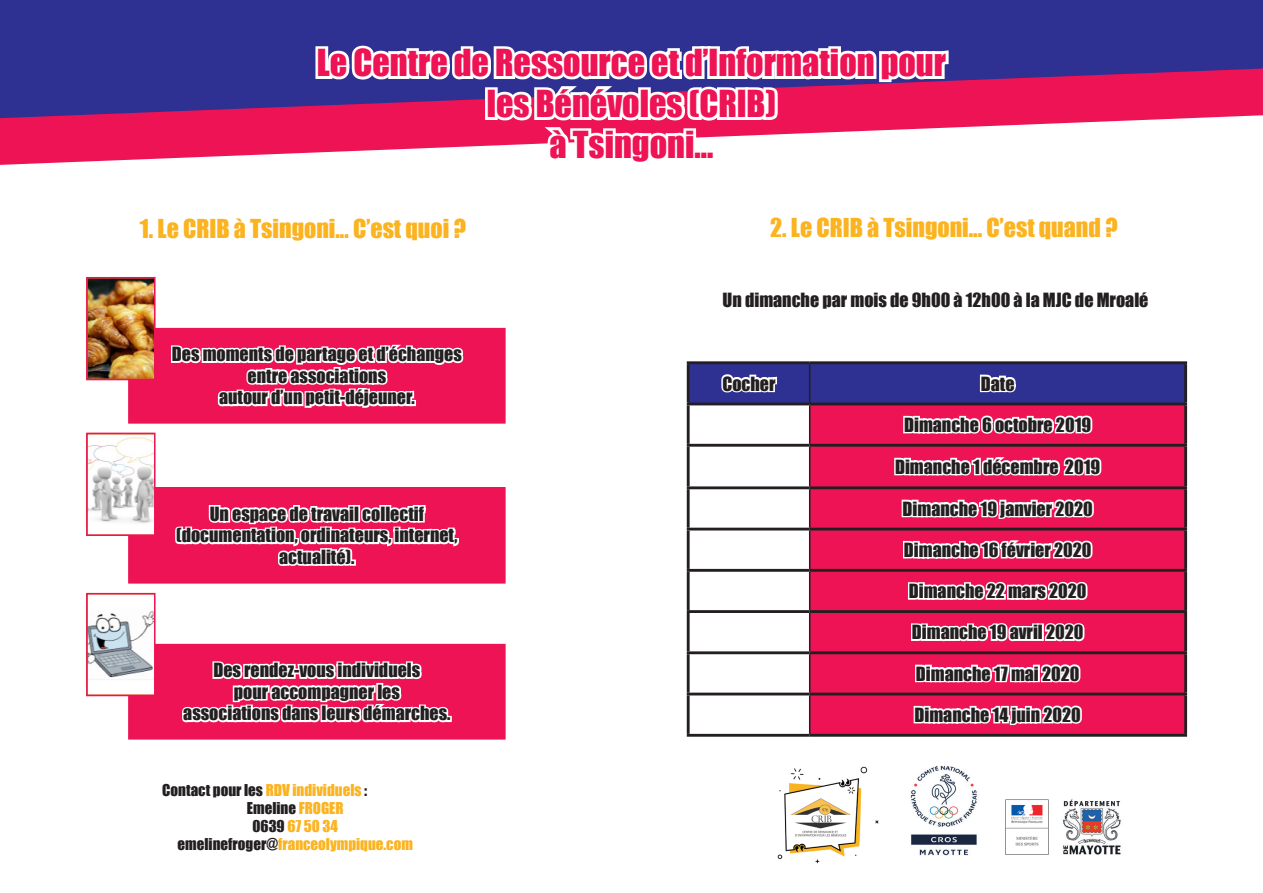
<style>
.page{position:relative;width:1263px;height:893px;background:#fff}
.page>*{position:absolute;margin:0;border:0;box-sizing:border-box;transform-origin:0 0}
.t1{font:34.2px/41px "Impact";color:#ed1354;text-align:center}
.t2{font:24px "Impact";color:#fbb320}
.t3{font:18px "Impact";color:#231f20}
.t4{font:15px "Impact";color:#fbb320}
.t5{font:15px "Impact";color:#231f20}
.s1{color:#fbb320}
.s2{color:#231f20}
</style>
<div class="page">
<div style="left:129px;top:488px;width:376px;height:95px;background:#ed1354"></div>
<svg style="left:175px;top:505px;width:284px;height:61px"></svg>
<div style="left:350px;top:559px;width:6px;height:7px;border:3px solid #fff"></div>
<div style="left:128px;top:487px;width:378px;height:97px;border:2px solid #ed1354"></div>
<div style="left:129px;top:645px;width:376px;height:94px;background:#ed1354"></div>
<svg style="left:182px;top:661px;width:270px;height:62px"></svg>
<div style="left:128px;top:644px;width:378px;height:96px;border:2px solid #ed1354"></div>
<div style="left:129px;top:329px;width:376px;height:94px;background:#ed1354"></div>
<svg style="left:171px;top:344px;width:293px;height:64px"></svg>
<div style="left:128px;top:328px;width:378px;height:96px;border:2px solid #ed1354"></div>
<img style="left:89px;top:437px;width:64px;height:96px">
<div style="left:86px;top:433px;width:70px;height:103px;border:2px solid #ed1354"></div>
<img style="left:89px;top:280px;width:64px;height:97px">
<div style="left:86px;top:277px;width:70px;height:103px;border:2px solid #ed1354"></div>
<img style="left:89px;top:611px;width:64px;height:82px">
<div style="left:86px;top:593px;width:70px;height:103px;border:2px solid #ed1354"></div>
<div style="left:810px;top:405px;width:374px;height:329px;background:#ed1354"></div>
<hr style="left:809px;top:405px;width:1px;height:39px;background:#231f20">
<hr style="left:809px;top:447px;width:1px;height:39px;background:#231f20">
<hr style="left:809px;top:489px;width:1px;height:39px;background:#231f20">
<hr style="left:809px;top:530px;width:1px;height:39px;background:#231f20">
<hr style="left:809px;top:572px;width:1px;height:38px;background:#231f20">
<hr style="left:809px;top:613px;width:1px;height:38px;background:#231f20">
<hr style="left:809px;top:654px;width:1px;height:39px;background:#231f20">
<hr style="left:809px;top:695px;width:1px;height:39px;background:#231f20">
<hr style="left:687px;top:361px;width:123px;height:3px;background:#231f20">
<hr style="left:687px;top:364px;width:3px;height:39px;background:#231f20">
<hr style="left:810px;top:361px;width:377px;height:3px;background:#231f20">
<hr style="left:1184px;top:364px;width:3px;height:39px;background:#231f20">
<hr style="left:687px;top:403px;width:123px;height:2px;background:#231f20">
<hr style="left:687px;top:405px;width:3px;height:39px;background:#231f20">
<hr style="left:810px;top:403px;width:377px;height:2px;background:#231f20">
<hr style="left:1184px;top:405px;width:3px;height:39px;background:#231f20">
<hr style="left:687px;top:444px;width:123px;height:3px;background:#231f20">
<hr style="left:687px;top:447px;width:3px;height:39px;background:#231f20">
<hr style="left:810px;top:444px;width:377px;height:3px;background:#231f20">
<hr style="left:1184px;top:447px;width:3px;height:39px;background:#231f20">
<hr style="left:687px;top:486px;width:123px;height:3px;background:#231f20">
<hr style="left:687px;top:489px;width:3px;height:39px;background:#231f20">
<hr style="left:810px;top:486px;width:377px;height:3px;background:#231f20">
<hr style="left:1184px;top:489px;width:3px;height:39px;background:#231f20">
<hr style="left:687px;top:528px;width:123px;height:2px;background:#231f20">
<hr style="left:687px;top:530px;width:3px;height:39px;background:#231f20">
<hr style="left:810px;top:528px;width:377px;height:2px;background:#231f20">
<hr style="left:1184px;top:530px;width:3px;height:39px;background:#231f20">
<hr style="left:687px;top:569px;width:123px;height:3px;background:#231f20">
<hr style="left:687px;top:572px;width:3px;height:38px;background:#231f20">
<hr style="left:810px;top:569px;width:377px;height:3px;background:#231f20">
<hr style="left:1184px;top:572px;width:3px;height:38px;background:#231f20">
<hr style="left:687px;top:610px;width:123px;height:3px;background:#231f20">
<hr style="left:687px;top:613px;width:3px;height:38px;background:#231f20">
<hr style="left:810px;top:610px;width:377px;height:3px;background:#231f20">
<hr style="left:1184px;top:613px;width:3px;height:38px;background:#231f20">
<hr style="left:687px;top:651px;width:123px;height:3px;background:#231f20">
<hr style="left:687px;top:654px;width:3px;height:39px;background:#231f20">
<hr style="left:810px;top:651px;width:377px;height:3px;background:#231f20">
<hr style="left:1184px;top:654px;width:3px;height:39px;background:#231f20">
<hr style="left:687px;top:693px;width:123px;height:2px;background:#231f20">
<hr style="left:687px;top:695px;width:3px;height:39px;background:#231f20">
<hr style="left:810px;top:693px;width:377px;height:2px;background:#231f20">
<hr style="left:1184px;top:695px;width:3px;height:39px;background:#231f20">
<hr style="left:687px;top:734px;width:123px;height:3px;background:#231f20">
<hr style="left:810px;top:734px;width:377px;height:3px;background:#231f20">
<svg style="left:688px;top:363px;width:498px;height:41px;background:#3b3c90"></svg>
<svg style="left:901px;top:411px;width:194px;height:29px"></svg>
<svg style="left:892px;top:453px;width:212px;height:29px"></svg>
<svg style="left:900px;top:495px;width:196px;height:111px"></svg>
<svg style="left:909px;top:618px;width:178px;height:109px"></svg>
<img style="left:1063px;top:799px;width:58px;height:56px">
<img style="left:910px;top:765px;width:67px;height:91px">
<img style="left:1005px;top:800px;width:43px;height:54px">
<svg style="left:0;top:118px;width:1192px;height:47px;fill:#ed1354"></svg>
<svg style="left:0;top:0;width:1263px;height:118px;background:#4b2b88"></svg>
<img style="left:777px;top:766px;width:102px;height:98px">
<svg style="left:313px;top:41px;width:638px;height:124px"></svg>
<p class="t1" style="left:317px;top:41px;width:631px">Le Centre de Ressource et d’Information pour les Bénévoles (CRIB)</p>
<p class="t1" style="left:550px;top:123px;width:165px">à Tsingoni...</p>
<p class="t2" style="left:140px;top:210px;width:328px">1. Le CRIB à Tsingoni... C’est quoi ?</p>
<p class="t2" style="left:770px;top:209px;width:349px">2. Le CRIB à Tsingoni... C’est quand ?</p>
<p class="t3" style="left:172px;top:340px;width:291px">Des moments de partage et d’échanges</p>
<p class="t3" style="left:248px;top:362px;width:140px">entre associations</p>
<p class="t3" style="left:219px;top:383px;width:197px">autour d’un petit-déjeuner.</p>
<p class="t3" style="left:210px;top:500px;width:216px">Un espace de travail collectif</p>
<p class="t3" style="left:176px;top:521px;width:283px">(documentation, ordinateurs, internet,</p>
<p class="t3" style="left:279px;top:543px;width:77px">actualité).</p>
<p class="t3" style="left:213px;top:656px;width:208px">Des rendez-vous individuels</p>
<p class="t3" style="left:234px;top:678px;width:168px">pour accompagner les</p>
<p class="t3" style="left:183px;top:699px;width:269px">associations dans leurs démarches.</p>
<p class="t5" style="left:162px;top:778px;width:206px">Contact pour les <span class="s1">RDV individuels</span> :</p>
<p class="t5" style="left:247px;top:796px;width:98px">Emeline <span class="s1">FROGER</span></p>
<p class="t4" style="left:252px;top:814px;width:87px"><span class="s2">0639</span> 67 50 34</p>
<p class="t4" style="left:178px;top:832px;width:237px"><span class="s2">emelinefroger@</span>franceolympique.com</p>
<p class="t3" style="left:723px;top:286px;width:427px">Un dimanche par mois de 9h00 à 12h00 à la MJC de Mroalé</p>
<p class="t3" style="left:722px;top:369px;width:55px">Cocher</p>
<p class="t3" style="left:981px;top:369px;width:35px">Date</p>
<p class="t3" style="left:904px;top:411px;width:189px">Dimanche 6 octobre 2019</p>
<p class="t3" style="left:895px;top:453px;width:207px">Dimanche 1 décembre 2019</p>
<p class="t3" style="left:902px;top:495px;width:192px">Dimanche 19 janvier 2020</p>
<p class="t3" style="left:904px;top:536px;width:189px">Dimanche 16 février 2020</p>
<p class="t3" style="left:909px;top:577px;width:179px">Dimanche 22 mars 2020</p>
<p class="t3" style="left:912px;top:618px;width:173px">Dimanche 19 avril 2020</p>
<p class="t3" style="left:916px;top:659px;width:165px">Dimanche 17 mai 2020</p>
<p class="t3" style="left:914px;top:701px;width:168px">Dimanche 14 juin 2020</p>
</div>
